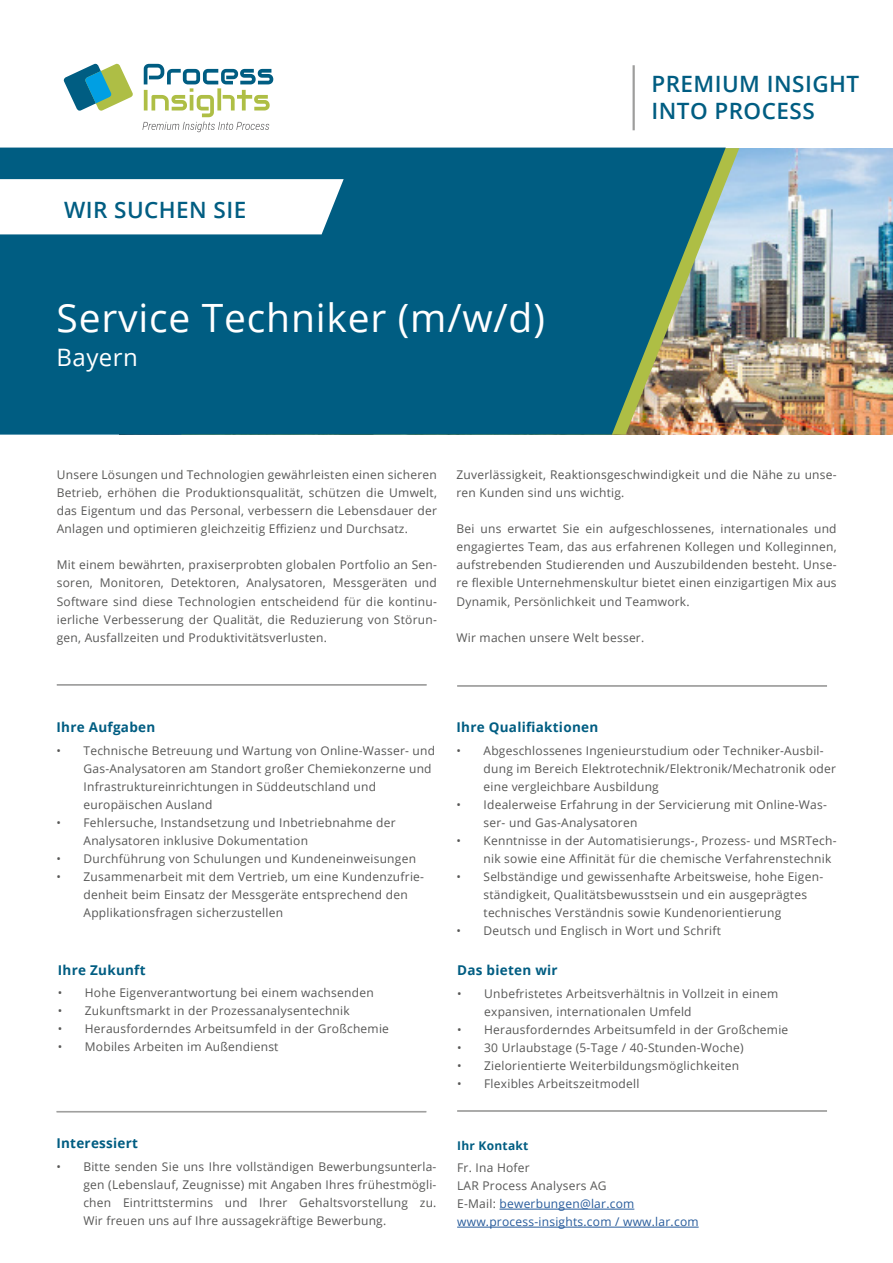
<style>
.page{position:relative;width:893px;height:1263px;background:#fff}
.page>*{position:absolute;margin:0;border:0;box-sizing:border-box;transform-origin:0 0}
.t1{font:39px "Open Sans";letter-spacing:.02em;color:#fff}
.t2{font:24px "Open Sans";letter-spacing:.02em;color:#fff}
.t3{font:600 22.5px/27px "Open Sans";letter-spacing:.02em;color:#005d82}
.t4{font:700 13.5px "Open Sans";letter-spacing:.02em;color:#005d82}
.t5{font:12px/18px "Open Sans";letter-spacing:.02em;color:#575756}
.t6{font:12px/18px "Open Sans";letter-spacing:.02em;color:#275b9b}
.t7{font:700 12px "Open Sans";letter-spacing:.02em;color:#005d82}
.s1{color:#575756}
</style>
<div class="page">
<img style="left:740px;top:148px;width:153px;height:287px">
<svg style="left:0;top:148px;width:726px;height:287px;background:#0e6381"></svg>
<svg style="left:0;top:179px;width:344px;height:55px"></svg>
<svg style="left:63px;top:63px;width:70px;height:48px"></svg>
<svg style="left:142px;top:64px;width:131px;height:68px"></svg>
<hr style="left:633px;top:65px;width:2px;height:65px;background:#9d9d9c">
<hr style="left:499px;top:1209px;width:135px;height:1px;background:#275b9b">
<hr style="left:457px;top:1227px;width:242px;height:1px;background:#275b9b">
<hr style="left:57px;top:684px;width:370px;height:1px;background:#9d9d9c">
<hr style="left:57px;top:685px;width:370px;height:1px;background:#9d9d9c">
<hr style="left:457px;top:685px;width:370px;height:1px;background:#9d9d9c">
<hr style="left:457px;top:686px;width:370px;height:1px;background:#9d9d9c">
<hr style="left:457px;top:1110px;width:370px;height:1px;background:#9d9d9c">
<hr style="left:457px;top:1111px;width:370px;height:1px;background:#9d9d9c">
<hr style="left:57px;top:1111px;width:369px;height:1px;background:#9d9d9c">
<hr style="left:57px;top:1112px;width:369px;height:1px;background:#9d9d9c">
<h3 class="t3" style="left:64px;top:196px;width:184px">WIR SUCHEN SIE</h3>
<h1 class="t1" style="left:57px;top:291px;width:490px">Service Techniker (m/w/d)</h1>
<h2 class="t2" style="left:57px;top:341px;width:83px">Bayern</h2>
<h3 class="t3" style="left:651px;top:70px;width:209px">PREMIUM INSIGHT<br>INTO PROCESS</h3>
<p class="t5" style="left:57px;top:466px;width:382px;text-align:justify">Unsere Lösungen und Technologien gewährleisten einen sicheren Betrieb, erhöhen die Produktionsqualität, schützen die Umwelt, das Eigentum und das Personal, verbessern die Lebensdauer der Anlagen und optimieren gleichzeitig Effizienz und Durchsatz.</p>
<p class="t5" style="left:57px;top:556px;width:382px;text-align:justify">Mit einem bewährten, praxiserprobten globalen Portfolio an Sen&shy;soren, Monitoren, Detektoren, Analysatoren, Messgeräten und Software sind diese Technologien entscheidend für die kontinu&shy;ierliche Verbesserung der Qualität, die Reduzierung von Störun&shy;gen, Ausfallzeiten und Produktivitätsverlusten.</p>
<p class="t5" style="left:456px;top:466px;width:382px">Zuverlässigkeit, Reaktionsgeschwindigkeit und die Nähe zu unse&shy;ren Kunden sind uns wichtig.</p>
<p class="t5" style="left:456px;top:520px;width:382px;text-align:justify">Bei uns erwartet Sie ein aufgeschlossenes, internationales und engagiertes Team, das aus erfahrenen Kollegen und Kolleginnen, aufstrebenden Studierenden und Auszubildenden besteht. Unse&shy;re flexible Unternehmenskultur bietet einen einzigartigen Mix aus Dynamik, Persönlichkeit und Teamwork.</p>
<p class="t5" style="left:456px;top:628px;width:189px">Wir machen unsere Welt besser.</p>
<p class="t4" style="left:57px;top:718px;width:100px">Ihre Aufgaben</p>
<p class="t5" style="left:84px;top:741px;width:353px;text-indent:-27px">• Technische Betreuung und Wartung von Online-Wasser- und Gas-Analysatoren am Standort großer Chemiekonzerne und Infrastruktureinrichtungen in Süddeutschland und europäischen Ausland</p>
<p class="t5" style="left:84px;top:813px;width:314px;text-indent:-27px">• Fehlersuche, Instandsetzung und Inbetriebnahme der<br>Analysatoren inklusive Dokumentation</p>
<p class="t5" style="left:57px;top:849px;width:361px">• Durchführung von Schulungen und Kundeneinweisungen</p>
<p class="t5" style="left:84px;top:867px;width:342px;text-indent:-27px">• Zusammenarbeit mit dem Vertrieb, um eine Kundenzufrie&shy;denheit beim Einsatz der Messgeräte entsprechend den<br>Applikationsfragen sicherzustellen</p>
<p class="t4" style="left:58px;top:960px;width:89px">Ihre Zukunft</p>
<p class="t5" style="left:58px;top:983px;width:317px">• Hohe Eigenverantwortung bei einem wachsenden</p>
<p class="t5" style="left:58px;top:1001px;width:293px">• Zukunftsmarkt in der Prozessanalysentechnik</p>
<p class="t5" style="left:58px;top:1019px;width:333px">• Herausforderndes Arbeitsumfeld in der Großchemie</p>
<p class="t5" style="left:58px;top:1037px;width:222px">• Mobiles Arbeiten im Außendienst</p>
<p class="t4" style="left:56px;top:1133px;width:83px">Interessiert</p>
<p class="t5" style="left:83px;top:1157px;width:355px;text-align:justify;text-indent:-27px">• Bitte senden Sie uns Ihre vollständigen Bewerbungsunterla&shy;gen (Lebenslauf, Zeugnisse) mit Angaben Ihres frühestmögli&shy;chen Eintrittstermins und Ihrer Gehaltsvorstellung zu.<br>Wir freuen uns auf Ihre aussagekräftige Bewerbung.</p>
<p class="t4" style="left:456px;top:718px;width:143px">Ihre Qualifiaktionen</p>
<p class="t5" style="left:483px;top:741px;width:354px;text-indent:-27px">• Abgeschlossenes Ingenieurstudium oder Techniker-Ausbil&shy;dung im Bereich Elektrotechnik/Elektronik/Mechatronik oder eine vergleichbare Ausbildung</p>
<p class="t5" style="left:483px;top:795px;width:345px;text-indent:-27px">• Idealerweise Erfahrung in der Servicierung mit Online-Was&shy;ser- und Gas-Analysatoren</p>
<p class="t5" style="left:483px;top:831px;width:355px;text-indent:-27px">• Kenntnisse in der Automatisierungs-, Prozess- und MSRTech&shy;nik sowie eine Affinität für die chemische Verfahrenstechnik</p>
<p class="t5" style="left:483px;top:867px;width:341px;text-indent:-27px">• Selbständige und gewissenhafte Arbeitsweise, hohe Eigen&shy;ständigkeit, Qualitätsbewusstsein und ein ausgeprägtes technisches Verständnis sowie Kundenorientierung</p>
<p class="t5" style="left:456px;top:921px;width:266px">• Deutsch und Englisch in Wort und Schrift</p>
<p class="t4" style="left:457px;top:961px;width:102px">Das bieten wir</p>
<p class="t5" style="left:484px;top:984px;width:295px;text-indent:-27px">• Unbefristetes Arbeitsverhältnis in Vollzeit in einem expansiven, internationalen Umfeld</p>
<p class="t5" style="left:457px;top:1020px;width:333px">• Herausforderndes Arbeitsumfeld in der Großchemie</p>
<p class="t5" style="left:457px;top:1038px;width:288px">• 30 Urlaubstage (5-Tage / 40-Stunden-Woche)</p>
<p class="t5" style="left:457px;top:1056px;width:284px">• Zielorientierte Weiterbildungsmöglichkeiten</p>
<p class="t5" style="left:457px;top:1074px;width:184px">• Flexibles Arbeitszeitmodell</p>
<p class="t7" style="left:457px;top:1137px;width:73px">Ihr Kontakt</p>
<p class="t6" style="left:457px;top:1158px;width:243px"><span class="s1">Fr. Ina Hofer<br>LAR Process Analysers AG<br>E-Mail:</span> bewerbungen@lar.com www.process-insights.com / www.lar.com</p>
</div>
